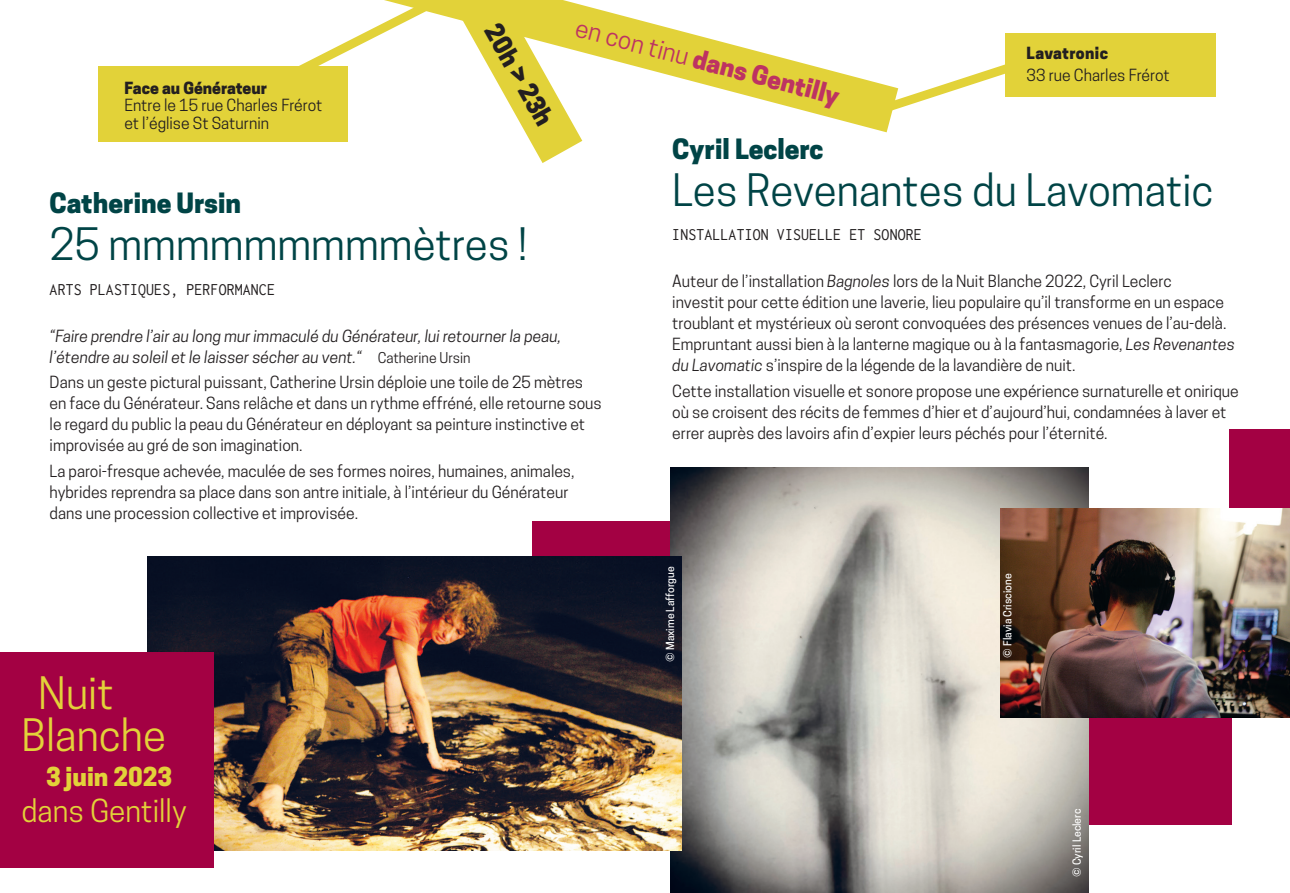
<style>
.page{position:relative;width:1290px;height:893px;background:#fff}
.page>*{position:absolute;margin:0;border:0;box-sizing:border-box;transform-origin:0 0}
.t1{font:42px "Cooper Hewitt";color:#004446}
.t2{font:42px/42px "Cooper Hewitt";color:#e2d239}
.t3{font:29.75px "Cooper Hewitt";color:#e2d239}
.t4{font:800 26.25px "Cooper Hewitt";color:#004446}
.t5{font:800 24.5px "Cooper Hewitt";color:#bd3362}
.t6{font:800 24.5px "Cooper Hewitt";color:#e2d239}
.t7{font:800 24.5px "Cooper Hewitt";color:#231f20}
.t8{font:semi-condensed 17.5px "Inconsolata";letter-spacing:.01em;color:#231f20}
.t9{font:15.75px/21px "Cooper Hewitt";color:#231f20}
.t10{font:italic 15.75px/21px "Cooper Hewitt";color:#231f20}
.t11{font:800 15.75px "Cooper Hewitt";color:#231f20}
.t12{font:800 15.75px "Cooper Hewitt";letter-spacing:.025em;color:#231f20}
.t13{font:500 10.5px "Cooper Hewitt";color:#fff}
.s1{font-weight:400}
.s2{font-style:normal;font-size:14px}
.s3{font-style:italic}
</style>
<div class="page">
<div style="left:98px;top:66px;width:249px;height:76px;background:#e2d239"></div>
<div style="left:1005px;top:34px;width:211px;height:63px;background:#e2d239"></div>
<svg style="left:582px;top:5px;width:307px;height:127px"></svg>
<div style="left:1081px;top:574px;width:150px;height:250px;background:#a30143"></div>
<div style="left:532px;top:521px;width:215px;height:237px;background:#a30143"></div>
<div style="left:1229px;top:429px;width:61px;height:184px;background:#a30143"></div>
<img style="left:671px;top:468px;width:417px;height:425px">
<img style="left:1001px;top:508px;width:289px;height:209px">
<img style="left:147px;top:556px;width:534px;height:294px">
<svg style="left:299px;top:0;width:283px;height:163px"></svg>
<svg style="left:855px;top:58px;width:150px;height:67px"></svg>
<div style="left:0;top:653px;width:213px;height:215px;background:#a30143"></div>
<p class="t11" style="left:124px;top:78px;width:144px">Face au Générateur</p>
<p class="t9" style="left:124px;top:97px;width:199px;line-height:17.5px">Entre le 15 rue Charles Frérot et l’église St Saturnin</p>
<h3 class="t7" style="left:504px;top:18px;width:114px;rotate:61deg">20h &gt; 23h</h3>
<h3 class="t5" style="left:580px;top:12px;width:273px;rotate:15deg"><span class="s1">en con tinu</span> dans Gentilly</h3>
<p class="t12" style="left:1026px;top:44px;width:83px">Lavatronic</p>
<p class="t9" style="left:1026px;top:65px;width:145px">33 rue Charles Frérot</p>
<h3 class="t4" style="left:50px;top:188px;width:193px">Catherine Ursin</h3>
<h1 class="t1" style="left:50px;top:220px;width:479px">25 mmmmmmmmmètres !</h1>
<p class="t8" style="left:50px;top:277px;width:227px">ARTS PLASTIQUES, PERFORMANCE</p>
<p class="t10" style="left:50px;top:325px;width:513px">“Faire prendre l’air au long mur immaculé du Générateur, lui retourner la peau, l’étendre au soleil et le laisser sécher au vent.“ <span class="s2">Catherine Ursin</span></p>
<p class="t9" style="left:50px;top:372px;width:554px">Dans un geste pictural puissant, Catherine Ursin déploie une toile de 25 mètres en face du Générateur. Sans relâche et dans un rythme effréné, elle retourne sous le regard du public la peau du Générateur en déployant sa peinture instinctive et improvisée au gré de son imagination.</p>
<p class="t9" style="left:50px;top:461px;width:526px">La paroi-fresque achevée, maculée de ses formes noires, humaines, animales, hybrides reprendra sa place dans son antre initiale, à l’intérieur du Générateur dans une procession collective et improvisée.</p>
<h1 class="t2" style="left:22px;top:672px;width:146px;text-indent:17px">Nuit<br>Blanche</h1>
<h3 class="t6" style="left:46px;top:762px;width:128px">3 juin 2023</h3>
<h2 class="t3" style="left:22px;top:793px;width:166px">dans Gentilly</h2>
<h3 class="t4" style="left:672px;top:133px;width:152px">Cyril Leclerc</h3>
<h1 class="t1" style="left:672px;top:165px;width:543px">Les Revenantes du Lavomatic</h1>
<p class="t8" style="left:672px;top:222px;width:251px">INSTALLATION VISUELLE ET SONORE</p>
<p class="t9" style="left:672px;top:271px;width:564px">Auteur de l’installation <span class="s3">Bagnoles</span> lors de la Nuit Blanche 2022, Cyril Leclerc<br>investit pour cette édition une laverie, lieu populaire qu’il transforme en un espace troublant et mystérieux où seront convoquées des présences venues de l’au-delà.<br>Empruntant aussi bien à la lanterne magique ou à la fantasmagorie, <span class="s3">Les Revenantes du Lavomatic</span> s’inspire de la légende de la lavandière de nuit.</p>
<p class="t9" style="left:672px;top:380px;width:568px">Cette installation visuelle et sonore propose une expérience surnaturelle et onirique où se croisent des récits de femmes d’hier et d’aujourd’hui, condamnées à laver et errer auprès des lavoirs afin d’expier leurs péchés pour l’éternité.</p>
<p class="t13" style="left:664px;top:662px;width:97px;rotate:-90deg">© Maxime Lafforgue</p>
<p class="t13" style="left:1001px;top:657px;width:86px;rotate:-90deg">© Flavia Criscione</p>
<p class="t13" style="left:1070px;top:877px;width:70px;rotate:-90deg">© Cyril Leclerc</p>
</div>
